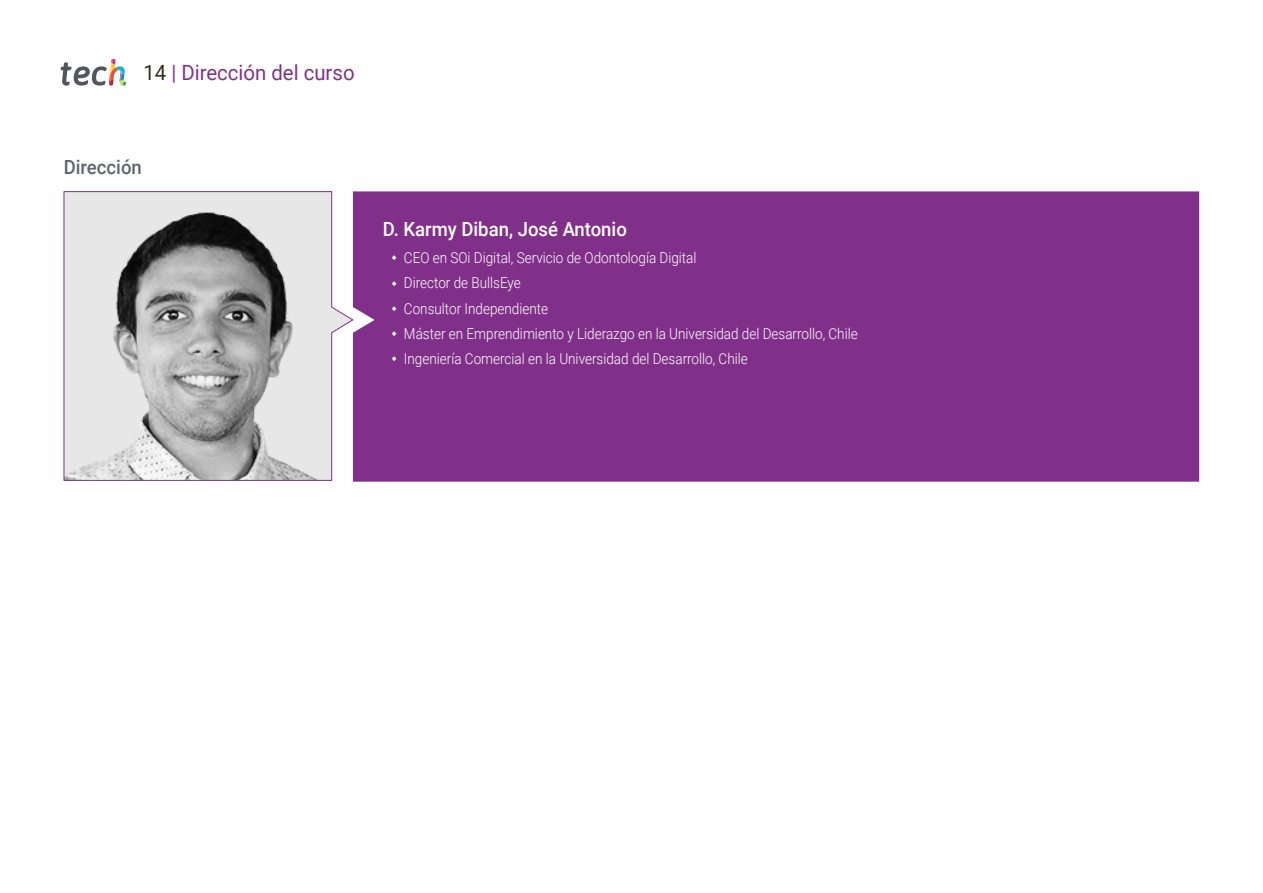
<style>
.page{position:relative;width:1263px;height:893px;background:#fff}
.page>*{position:absolute;margin:0;border:0;box-sizing:border-box;transform-origin:0 0}
.t1{font:21px "Roboto";color:#813089}
.t2{font:500 19.5px "Roboto";color:#fff;scale:.95 1}
.t3{font:500 19.5px "Roboto";color:#61646a;scale:.95 1}
.t4{font:300 15px/25.2px "Roboto";color:#fff;scale:.9 1}
.s1{color:#312e20}
</style>
<div class="page">
<svg style="left:61px;top:59px;width:65px;height:27px"></svg>
<div style="left:353px;top:191px;width:846px;height:291px;background:#813089"></div>
<svg style="left:64px;top:191px;width:289px;height:290px;background:#c0bfc0"></svg>
<svg style="left:392px;top:255px;width:5px;height:5px"></svg>
<svg style="left:392px;top:281px;width:5px;height:5px"></svg>
<svg style="left:392px;top:306px;width:5px;height:5px"></svg>
<svg style="left:392px;top:331px;width:5px;height:5px"></svg>
<svg style="left:392px;top:356px;width:5px;height:5px"></svg>
<h1 class="t1" style="left:144px;top:57px;width:213px"><span class="s1">14</span> | Dirección del curso</h1>
<h2 class="t3" style="left:64px;top:154px;width:84px">Dirección</h2>
<h2 class="t2" style="left:383px;top:215px;width:258px">D. Karmy Diban, José Antonio</h2>
<p class="t4" style="left:404px;top:245px;width:506px">CEO en SOi Digital, Servicio de Odontología Digital<br>Director de BullsEye<br>Consultor Independiente<br>Máster en Emprendimiento y Liderazgo en la Universidad del Desarrollo, Chile Ingeniería Comercial en la Universidad del Desarrollo, Chile</p>
</div>
